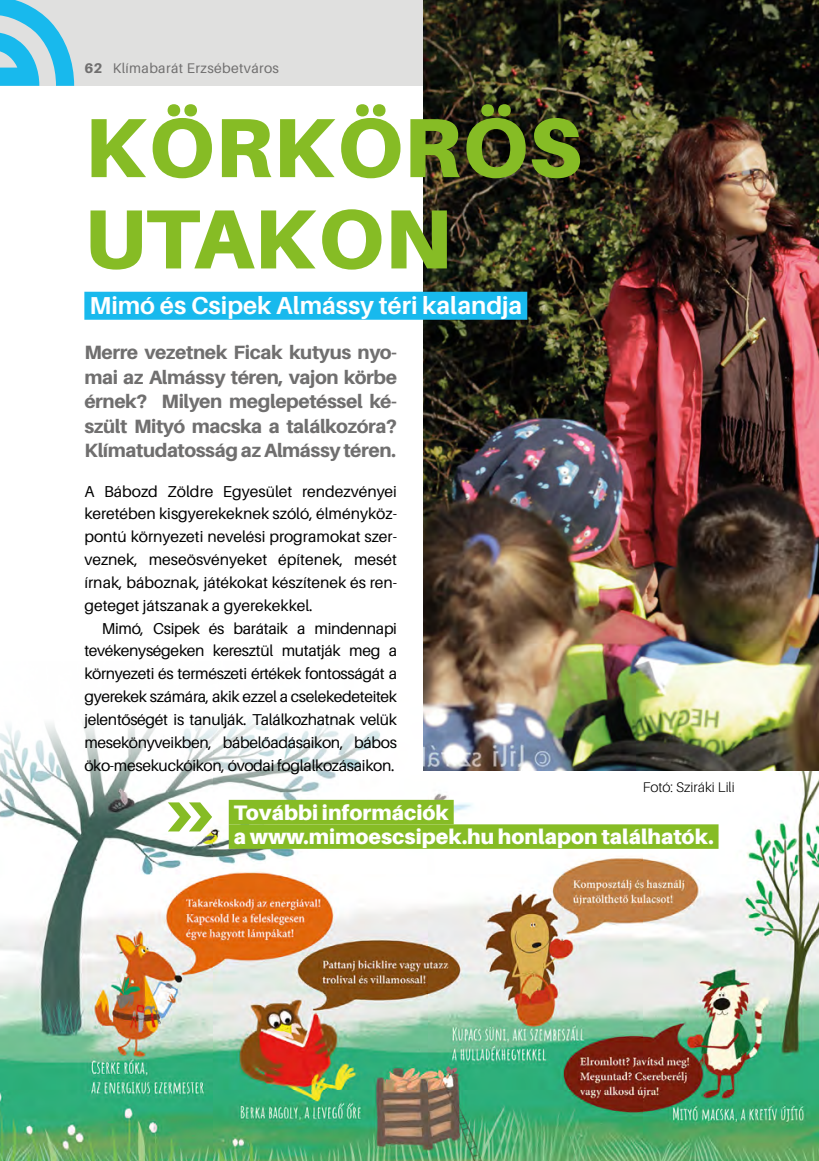
<style>
.page{position:relative;width:819px;height:1161px;background:#fff}
.page>*{position:absolute;margin:0;border:0;box-sizing:border-box;transform-origin:0 0}
.t1{font:900 87.5px "Aileron";color:#86bc25}
.t2{font:900 84px/91.4px "Aileron";letter-spacing:.01em;color:#86bc25}
.t3{font:700 24.5px "Aileron";color:#fff}
.t4{font:900 21px "Aileron";color:#fff}
.t5{font:800 19.25px/24.5px "Aileron";letter-spacing:-.02em;color:#706f6f;text-align:justify}
.t6{font:15.75px/22.8px "Aileron";letter-spacing:-.015em;color:#000;text-align:justify}
.t7{font:14px "Aileron";letter-spacing:.025em;color:#706f6f}
.t8{font:300 14px "Aileron";color:#000}
.s1{font-weight:800}
</style>
<div class="page">
<div style="left:0;top:0;width:819px;height:86px;background:#e0e0df"></div>
<svg style="left:0;top:0;width:74px;height:86px"></svg>
<img style="left:0;top:718px;width:819px;height:443px">
<img style="left:423px;top:0;width:396px;height:770px">
<div style="left:84px;top:292px;width:443px;height:28px;background:#18b9ed"></div>
<div style="left:229px;top:800px;width:224px;height:24px;background:#86bc25"></div>
<div style="left:229px;top:824px;width:489px;height:25px;background:#86bc25"></div>
<p class="t7" style="left:84px;top:60px;width:196px"><span class="s1">62</span> Klímabarát Erzsébetváros</p>
<h2 class="t2" style="left:85px;top:102px;width:498px">KÖRKÖRÖS<br>UTAKON</h2>
<h3 class="t3" style="left:89px;top:292px;width:434px">Mimó és Csipek Almássy téri kalandja</h3>
<p class="t5" style="left:84px;top:340px;width:314px">Merre vezetnek Ficak kutyus nyo&shy;mai az Almássy téren, vajon körbe érnek? Milyen meglepetéssel ké&shy;szült Mityó macska a találkozóra?<br>Klímatudatosság az Almássy téren.</p>
<p class="t6" style="left:84px;top:480px;width:314px">A Bábozd Zöldre Egyesület rendezvényei keretében kisgyerekeknek szóló, élményköz&shy;pontú környezeti nevelési programokat szer&shy;veznek, meseösvényeket építenek, mesét írnak, báboznak, játékokat készítenek és ren&shy;geteget játszanak a gyerekekkel.</p>
<p class="t6" style="left:84px;top:617px;width:314px;text-indent:17px">Mimó, Csipek és barátaik a mindennapi tevékenységeken keresztül mutatják meg a környezeti és természeti értékek fontosságát a gyerekek számára, akik ezzel a cselekedeteitek jelentőségét is tanulják. Találkozhatnak velük mesekönyveikben, bábelőadásaikon, bábos öko-mesekuckóikon, óvodai foglalkozásaikon.</p>
<p class="t8" style="left:642px;top:779px;width:93px">Fotó: Sziráki Lili</p>
<h1 class="t1" style="left:164px;top:757px;width:60px">»</h1>
<h3 class="t4" style="left:234px;top:800px;width:216px">További információk</h3>
<h3 class="t4" style="left:234px;top:824px;width:481px">a www.mimoescsipek.hu honlapon találhatók.</h3>
</div>
